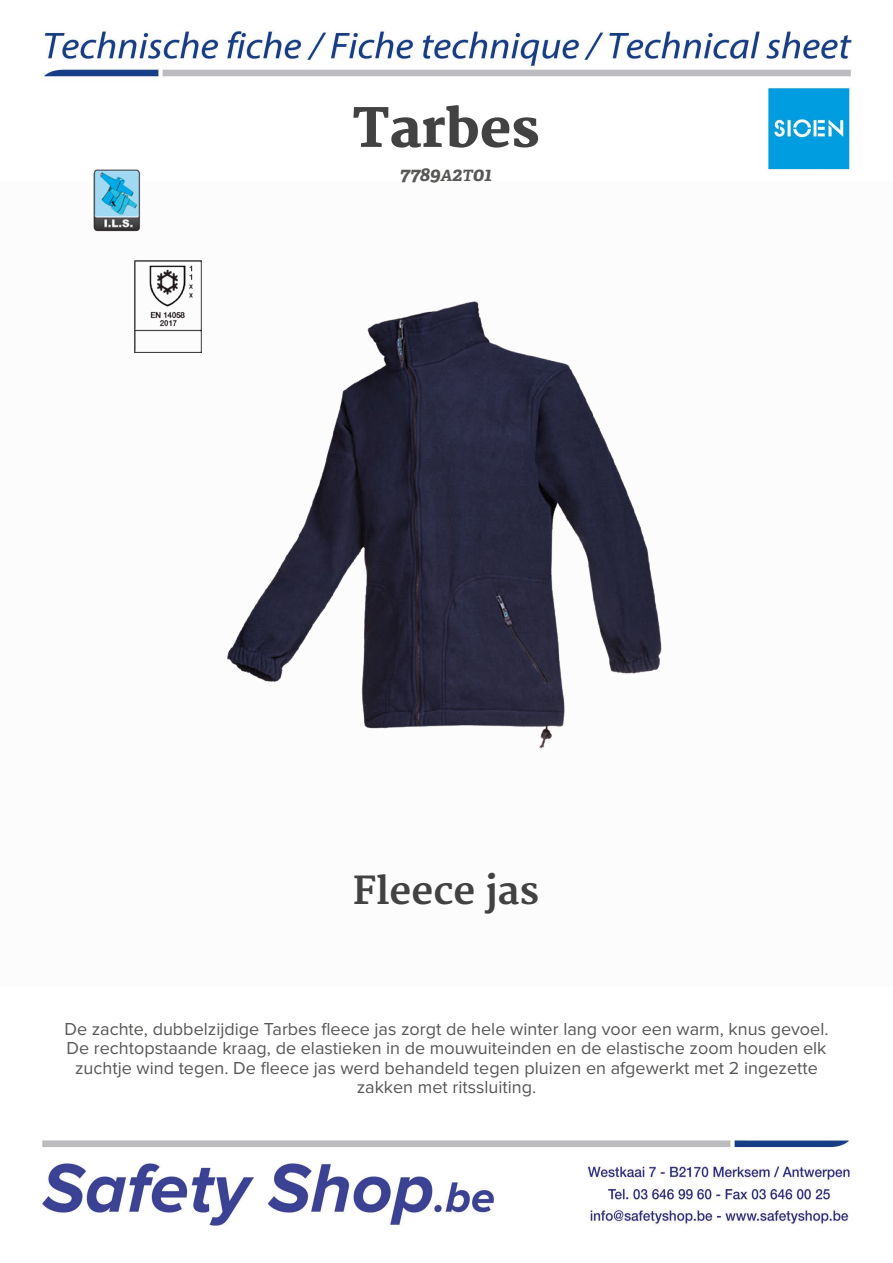
<style>
.page{position:relative;width:893px;height:1263px;background:#fff}
.page>*{position:absolute;margin:0;border:0;box-sizing:border-box;transform-origin:0 0}
.t1{font:800 52.5px "Merriweather";color:#424243}
.t2{font:700 37.5px "Merriweather";color:#424243}
.t3{font:italic 700 19.5px "Adelle PE";letter-spacing:-.005em;color:#575756}
.t4{font:18px/19.5px "Proxima Nova";color:#575756;text-align:center}
.s1{font-size:15.6px}
</style>
<div class="page">
<img style="left:41px;top:30px;width:811px;height:1196px">
<div style="left:0;top:181px;width:893px;height:806px;background:#fcfcfc"></div>
<img style="left:91px;top:165px;width:52px;height:67px">
<img style="left:135px;top:261px;width:66px;height:91px">
<img style="left:204px;top:170px;width:484px;height:578px">
<h1 class="t1" style="left:352px;top:98px;width:189px">Tarbes</h1>
<p class="t3" style="left:400px;top:160px;width:94px">7789<span class="s1">A</span>2<span class="s1">T</span>01</p>
<h2 class="t2" style="left:353px;top:869px;width:188px">Fleece jas</h2>
<p class="t4" style="left:64px;top:1020px;width:766px">De zachte, dubbelzijdige Tarbes fleece jas zorgt de hele winter lang voor een warm, knus gevoel.<br>De rechtopstaande kraag, de elastieken in de mouwuiteinden en de elastische zoom houden elk zuchtje wind tegen. De fleece jas werd behandeld tegen pluizen en afgewerkt met 2 ingezette zakken met ritssluiting.</p>
</div>
